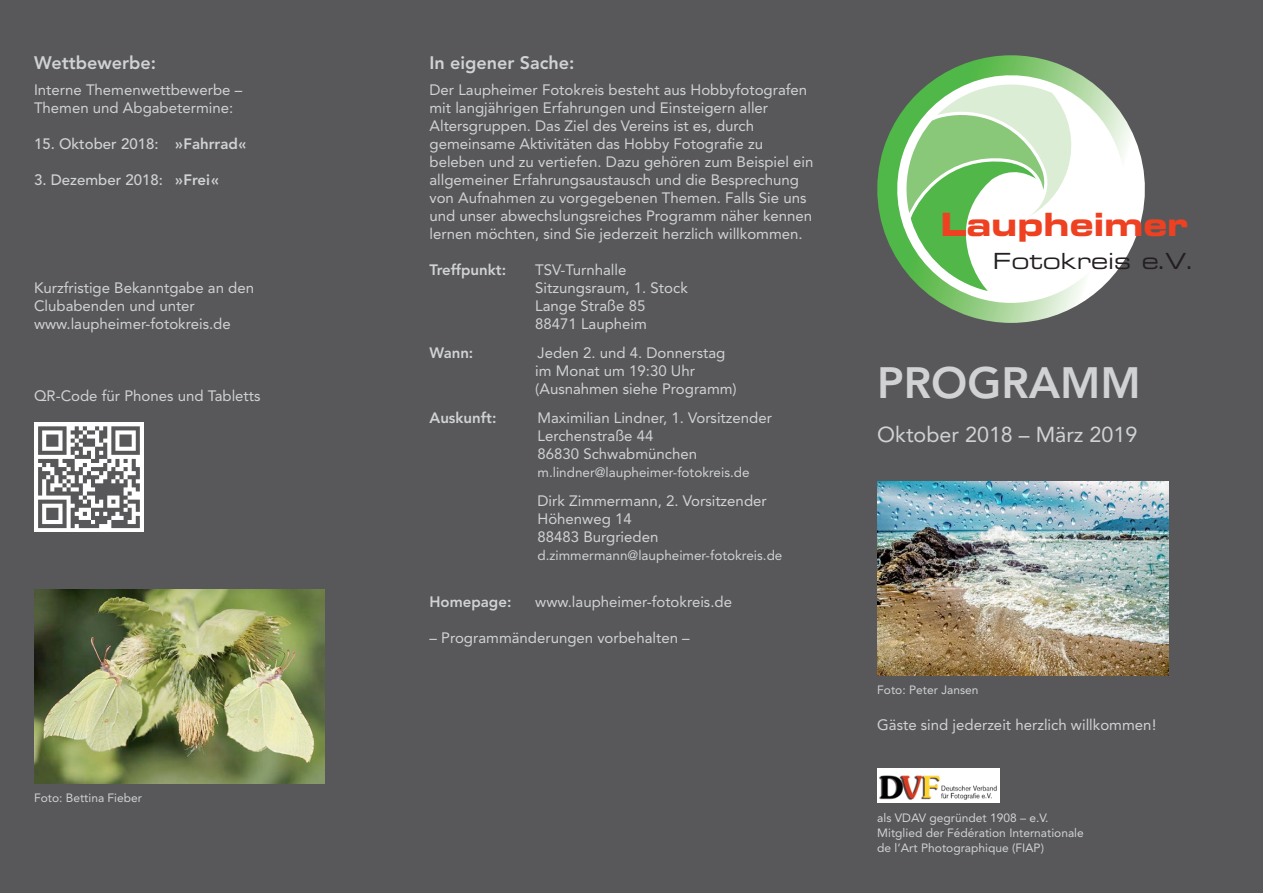
<style>
.page{position:relative;width:1263px;height:893px;background:#58585a}
.page>*{position:absolute;margin:0;border:0;box-sizing:border-box;transform-origin:0 0}
.t1{font:800 43.5px "Avenir";color:#d0d2d4}
.t2{font:32.1px "Eurostile LT Std Bold Ex 2";color:#ee4122}
.t3{font:22.2px "Eurostile LT Std Ex 2";color:#231e20}
.t4{font:21.6px "Avenir";color:#d0d2d4}
.t5{font:800 18px "Avenir";color:#d0d2d4}
.t6{font:15px/18px "Avenir";color:#d0d2d4}
.t7{font:500 15px "Avenir";color:#d0d2d4}
.t8{font:800 15px "Avenir";color:#d0d2d4}
.t9{font:13.5px "Avenir";color:#d0d2d4}
.Bildnachweis{font:12px/15px "Avenir";color:#d0d2d4}
.s1{font-weight:800}
</style>
<div class="page">
<img style="left:877px;top:481px;width:291px;height:194px">
<img style="left:877px;top:769px;width:123px;height:34px">
<div style="left:34px;top:422px;width:110px;height:110px;background:#fff"></div>
<svg style="left:38px;top:426px;width:102px;height:102px"></svg>
<img style="left:34px;top:589px;width:291px;height:194px">
<svg style="left:877px;top:55px;width:268px;height:268px"></svg>
<svg style="left:905px;top:77px;width:171px;height:214px;background:#b9deb4"></svg>
<p class="t5" style="left:34px;top:52px;width:124px">Wettbewerbe:</p>
<p class="t6" style="left:34px;top:81px;width:210px">Interne Themenwettbewerbe –<br>Themen und Abgabetermine:</p>
<p class="t7" style="left:34px;top:135px;width:214px">15. Oktober 2018: <span class="s1">»Fahrrad«</span></p>
<p class="t7" style="left:34px;top:171px;width:186px">3. Dezember 2018: <span class="s1">»Frei«</span></p>
<p class="t6" style="left:34px;top:279px;width:222px">Kurzfristige Bekanntgabe an den<br>Clubabenden und unter www.laupheimer-fotokreis.de</p>
<p class="t6" style="left:34px;top:387px;width:228px">QR-Code für Phones und Tabletts</p>
<p class="Bildnachweis" style="left:34px;top:790px;width:110px">Foto: Bettina Fieber</p>
<p class="t5" style="left:429px;top:52px;width:147px">In eigener Sache:</p>
<p class="t6" style="left:429px;top:81px;width:386px">Der Laupheimer Fotokreis besteht aus Hobbyfotografen mit langjährigen Erfahrungen und Einsteigern aller Altersgruppen. Das Ziel des Vereins ist es, durch gemeinsame Aktivitäten das Hobby Fotografie zu beleben und zu vertiefen. Dazu gehören zum Beispiel ein allgemeiner Erfahrungsaustausch und die Besprechung von Aufnahmen zu vorgegebenen Themen. Falls Sie uns und unser abwechslungsreiches Programm näher kennen lernen möchten, sind Sie jederzeit herzlich willkommen.</p>
<p class="t8" style="left:429px;top:261px;width:78px">Treffpunkt:</p>
<p class="t6" style="left:535px;top:261px;width:154px">TSV-Turnhalle<br>Sitzungsraum, 1. Stock<br>Lange Straße 85<br>88471 Laupheim</p>
<p class="t8" style="left:429px;top:344px;width:45px">Wann:</p>
<p class="t6" style="left:535px;top:344px;width:203px">Jeden 2. und 4. Donnerstag im Monat um 19:30 Uhr (Ausnahmen siehe Programm)</p>
<p class="t8" style="left:429px;top:409px;width:68px">Auskunft:</p>
<p class="t6" style="left:537px;top:409px;width:236px">Maximilian Lindner, 1. Vorsitzender<br>Lerchenstraße 44<br>86830 Schwabmünchen</p>
<p class="t9" style="left:537px;top:464px;width:214px">m.lindner@laupheimer-fotokreis.de</p>
<p class="t6" style="left:537px;top:492px;width:231px">Dirk Zimmermann, 2. Vorsitzender<br>Höhenweg 14<br>88483 Burgrieden</p>
<p class="t9" style="left:537px;top:547px;width:246px">d.zimmermann@laupheimer-fotokreis.de</p>
<p class="t8" style="left:429px;top:592px;width:83px">Homepage:</p>
<p class="t6" style="left:535px;top:592px;width:198px">www.laupheimer-fotokreis.de</p>
<p class="t6" style="left:429px;top:628px;width:262px">– Programmänderungen vorbehalten –</p>
<p class="t2" style="left:941px;top:202px;width:250px">Laupheimer</p>
<p class="t3" style="left:993px;top:245px;width:203px">Fotokreis e.V.</p>
<p class="t1" style="left:877px;top:357px;width:265px">PROGRAMM</p>
<p class="t4" style="left:877px;top:422px;width:262px">Oktober 2018 – März 2019</p>
<p class="Bildnachweis" style="left:877px;top:682px;width:103px">Foto: Peter Jansen</p>
<p class="t6" style="left:877px;top:716px;width:280px">Gäste sind jederzeit herzlich willkommen!</p>
<p class="Bildnachweis" style="left:877px;top:810px;width:173px">als VDAV gegründet 1908 – e.V.</p>
<p class="Bildnachweis" style="left:877px;top:825px;width:208px">Mitglied der Fédération Internationale de l’Art Photographique (FIAP)</p>
</div>
